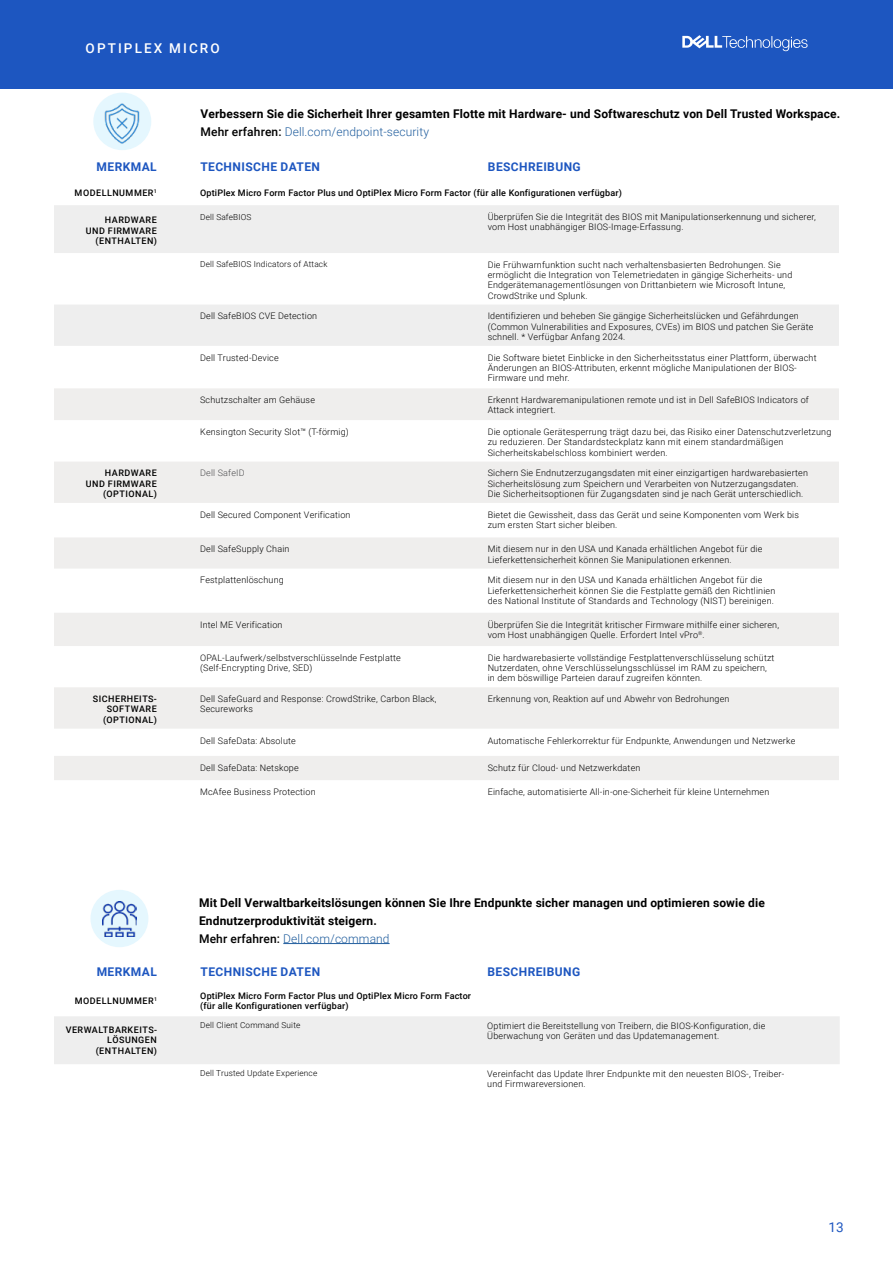
<style>
.page{position:relative;width:893px;height:1263px;background:#fff}
.page>*{position:absolute;margin:0;border:0;box-sizing:border-box;transform-origin:0 0}
.t1{font:500 13.5px "Roboto";letter-spacing:.155em;color:#fff}
.t2{font:13.5px "Roboto";color:#1d56c0}
.t3{font:700 12px/18px "Roboto";letter-spacing:.01em;color:#000}
.t4{font:700 12px "Roboto";letter-spacing:.035em;color:#1d56c0}
.t5{font:300 9px/10.2px "Roboto";letter-spacing:.02em;color:#000}
.t6{font:500 9px/10.2px "Roboto";letter-spacing:.02em;color:#000}
.t7{font:500 9px/10.2px "Roboto";letter-spacing:.055em;color:#000;text-align:right}
.t8{font:300 9px "Roboto";letter-spacing:.02em;color:#4d4d4f}
.t9{font:300 8.25px "Roboto";letter-spacing:.02em;color:#000}
.s1{font-weight:500}
.s2{font-weight:300;color:#215e9e}
</style>
<div class="page">
<div style="left:0;top:0;width:893px;height:89px;background:#1d56c0"></div>
<svg style="left:682px;top:35px;width:126px;height:16px"></svg>
<svg style="left:54px;top:205px;width:785px;height:141px;fill:#eee"></svg>
<div style="left:54px;top:388px;width:785px;height:32px;background:#efeeed"></div>
<svg style="left:54px;top:462px;width:785px;height:318px;fill:#efeeed"></svg>
<div style="left:54px;top:1016px;width:786px;height:48px;background:#eee"></div>
<hr style="left:283px;top:943px;width:107px;height:1px;background:#215e9e">
<div style="left:93px;top:93px;width:58px;height:57px;background:#e5f7fe;border-radius:50%"></div>
<img style="left:99px;top:101px;width:47px;height:45px">
<div style="left:90px;top:890px;width:58px;height:57px;background:#e5f7fe;border-radius:50%"></div>
<img style="left:103px;top:902px;width:33px;height:34px">
<h1 class="t1" style="left:86px;top:39px;width:136px">OPTIPLEX MICRO</h1>
<h2 class="t3" style="left:200px;top:104px;width:641px">Verbessern Sie die Sicherheit Ihrer gesamten Flotte mit Hardware- und Softwareschutz von Dell Trusted Workspace.<br><span class="s1">Mehr erfahren:</span> <span class="s2">Dell.com/endpoint-security</span></h2>
<h2 class="t4" style="left:97px;top:158px;width:62px">MERKMAL</h2>
<h2 class="t4" style="left:200px;top:158px;width:121px">TECHNISCHE DATEN</h2>
<h2 class="t4" style="left:488px;top:158px;width:94px">BESCHREIBUNG</h2>
<p class="t7" style="left:75px;top:187px;width:84px">MODELLNUMMER<sup>1</sup></p>
<p class="t6" style="left:200px;top:187px;width:423px">OptiPlex Micro Form Factor Plus und OptiPlex Micro Form Factor (für alle Konfigurationen verfügbar)</p>
<p class="t7" style="left:86px;top:215px;width:73px">HARDWARE<br>UND FIRMWARE (ENTHALTEN)</p>
<p class="t9" style="left:200px;top:211px;width:53px">Dell SafeBIOS</p>
<p class="t5" style="left:488px;top:211px;width:330px">Überprüfen Sie die Integrität des BIOS mit Manipulationserkennung und sicherer, vom Host unabhängiger BIOS-Image-Erfassung.</p>
<p class="t9" style="left:200px;top:259px;width:129px">Dell SafeBIOS Indicators of Attack</p>
<p class="t5" style="left:488px;top:259px;width:306px">Die Frühwarnfunktion sucht nach verhaltensbasierten Bedrohungen. Sie ermöglicht die Integration von Telemetriedaten in gängige Sicherheits- und Endgerätemanagementlösungen von Drittanbietern wie Microsoft Intune, CrowdStrike und Splunk.</p>
<p class="t5" style="left:200px;top:311px;width:119px">Dell SafeBIOS CVE Detection</p>
<p class="t5" style="left:488px;top:311px;width:327px">Identifizieren und beheben Sie gängige Sicherheitslücken und Gefährdungen (Common Vulnerabilities and Exposures, CVEs) im BIOS und patchen Sie Geräte schnell. * Verfügbar Anfang 2024.</p>
<p class="t5" style="left:200px;top:352px;width:80px">Dell Trusted-Device</p>
<p class="t5" style="left:488px;top:352px;width:330px">Die Software bietet Einblicke in den Sicherheitsstatus einer Plattform, überwacht<br>Änderungen an BIOS-Attributen, erkennt mögliche Manipulationen der BIOS-<br>Firmware und mehr.</p>
<p class="t5" style="left:200px;top:395px;width:116px">Schutzschalter am Gehäuse</p>
<p class="t5" style="left:488px;top:395px;width:323px">Erkennt Hardwaremanipulationen remote und ist in Dell SafeBIOS Indicators of<br>Attack integriert.</p>
<p class="t5" style="left:200px;top:426px;width:150px">Kensington Security Slot™ (T-förmig)</p>
<p class="t5" style="left:488px;top:426px;width:345px">Die optionale Gerätesperrung trägt dazu bei, das Risiko einer Datenschutzverletzung zu reduzieren. Der Standardsteckplatz kann mit einem standardmäßigen<br>Sicherheitskabelschloss kombiniert werden.</p>
<p class="t7" style="left:86px;top:468px;width:73px">HARDWARE<br>UND FIRMWARE (OPTIONAL)</p>
<p class="t8" style="left:200px;top:467px;width:46px">Dell SafeID</p>
<p class="t5" style="left:488px;top:468px;width:322px">Sichern Sie Endnutzerzugangsdaten mit einer einzigartigen hardwarebasierten<br>Sicherheitslösung zum Speichern und Verarbeiten von Nutzerzugangsdaten.<br>Die Sicherheitsoptionen für Zugangsdaten sind je nach Gerät unterschiedlich.</p>
<p class="t5" style="left:200px;top:509px;width:152px">Dell Secured Component Verification</p>
<p class="t5" style="left:488px;top:509px;width:313px">Bietet die Gewissheit, dass das Gerät und seine Komponenten vom Werk bis zum ersten Start sicher bleiben.</p>
<p class="t5" style="left:200px;top:544px;width:91px">Dell SafeSupply Chain</p>
<p class="t5" style="left:488px;top:544px;width:276px">Mit diesem nur in den USA und Kanada erhältlichen Angebot für die<br>Lieferkettensicherheit können Sie Manipulationen erkennen.</p>
<p class="t5" style="left:200px;top:575px;width:85px">Festplattenlöschung</p>
<p class="t5" style="left:488px;top:575px;width:289px">Mit diesem nur in den USA und Kanada erhältlichen Angebot für die<br>Lieferkettensicherheit können Sie die Festplatte gemäß den Richtlinien des National Institute of Standards and Technology (NIST) bereinigen.</p>
<p class="t5" style="left:200px;top:619px;width:84px">Intel ME Verification</p>
<p class="t5" style="left:488px;top:619px;width:293px">Überprüfen Sie die Integrität kritischer Firmware mithilfe einer sicheren, vom Host unabhängigen Quelle. Erfordert Intel vPro<sup>®</sup>.</p>
<p class="t5" style="left:200px;top:652px;width:202px">OPAL-Laufwerk/selbstverschlüsselnde Festplatte (Self-Encrypting Drive, SED)</p>
<p class="t5" style="left:488px;top:652px;width:288px">Die hardwarebasierte vollständige Festplattenverschlüsselung schützt<br>Nutzerdaten, ohne Verschlüsselungsschlüssel im RAM zu speichern, in dem böswillige Parteien darauf zugreifen könnten.</p>
<p class="t7" style="left:93px;top:693px;width:66px">SICHERHEITS-<br>SOFTWARE (OPTIONAL)</p>
<p class="t5" style="left:200px;top:693px;width:238px">Dell SafeGuard and Response: CrowdStrike, Carbon Black,<br>Secureworks</p>
<p class="t5" style="left:488px;top:693px;width:243px">Erkennung von, Reaktion auf und Abwehr von Bedrohungen</p>
<p class="t5" style="left:200px;top:735px;width:97px">Dell SafeData: Absolute</p>
<p class="t5" style="left:488px;top:735px;width:309px">Automatische Fehlerkorrektur für Endpunkte, Anwendungen und Netzwerke</p>
<p class="t5" style="left:200px;top:762px;width:100px">Dell SafeData: Netskope</p>
<p class="t5" style="left:488px;top:762px;width:154px">Schutz für Cloud- und Netzwerkdaten</p>
<p class="t5" style="left:200px;top:786px;width:117px">McAfee Business Protection</p>
<p class="t5" style="left:488px;top:786px;width:283px">Einfache, automatisierte All-in-one-Sicherheit für kleine Unternehmen</p>
<h2 class="t3" style="left:199px;top:893px;width:567px">Mit Dell Verwaltbarkeitslösungen können Sie Ihre Endpunkte sicher managen und optimieren sowie die<br>Endnutzerproduktivität steigern.<br><span class="s1">Mehr erfahren:</span> <span class="s2">Dell.com/command</span></h2>
<h2 class="t4" style="left:97px;top:963px;width:62px">MERKMAL</h2>
<h2 class="t4" style="left:200px;top:963px;width:121px">TECHNISCHE DATEN</h2>
<h2 class="t4" style="left:487px;top:963px;width:94px">BESCHREIBUNG</h2>
<p class="t7" style="left:75px;top:995px;width:84px">MODELLNUMMER<sup>1</sup></p>
<p class="t6" style="left:200px;top:990px;width:272px">OptiPlex Micro Form Factor Plus und OptiPlex Micro Form Factor (für alle Konfigurationen verfügbar)</p>
<p class="t7" style="left:66px;top:1024px;width:93px">VERWALTBARKEITS-<br>LÖSUNGEN (ENTHALTEN)</p>
<p class="t9" style="left:200px;top:1019px;width:102px">Dell Client Command Suite</p>
<p class="t5" style="left:487px;top:1020px;width:280px">Optimiert die Bereitstellung von Treibern, die BIOS-Konfiguration, die<br>Überwachung von Geräten und das Updatemanagement.</p>
<p class="t9" style="left:200px;top:1067px;width:118px">Dell Trusted Update Experience</p>
<p class="t5" style="left:487px;top:1068px;width:299px">Vereinfacht das Update Ihrer Endpunkte mit den neuesten BIOS-, Treiber&shy;und Firmwareversionen.</p>
<h1 class="t2" style="left:829px;top:1218px;width:17px">13</h1>
</div>
